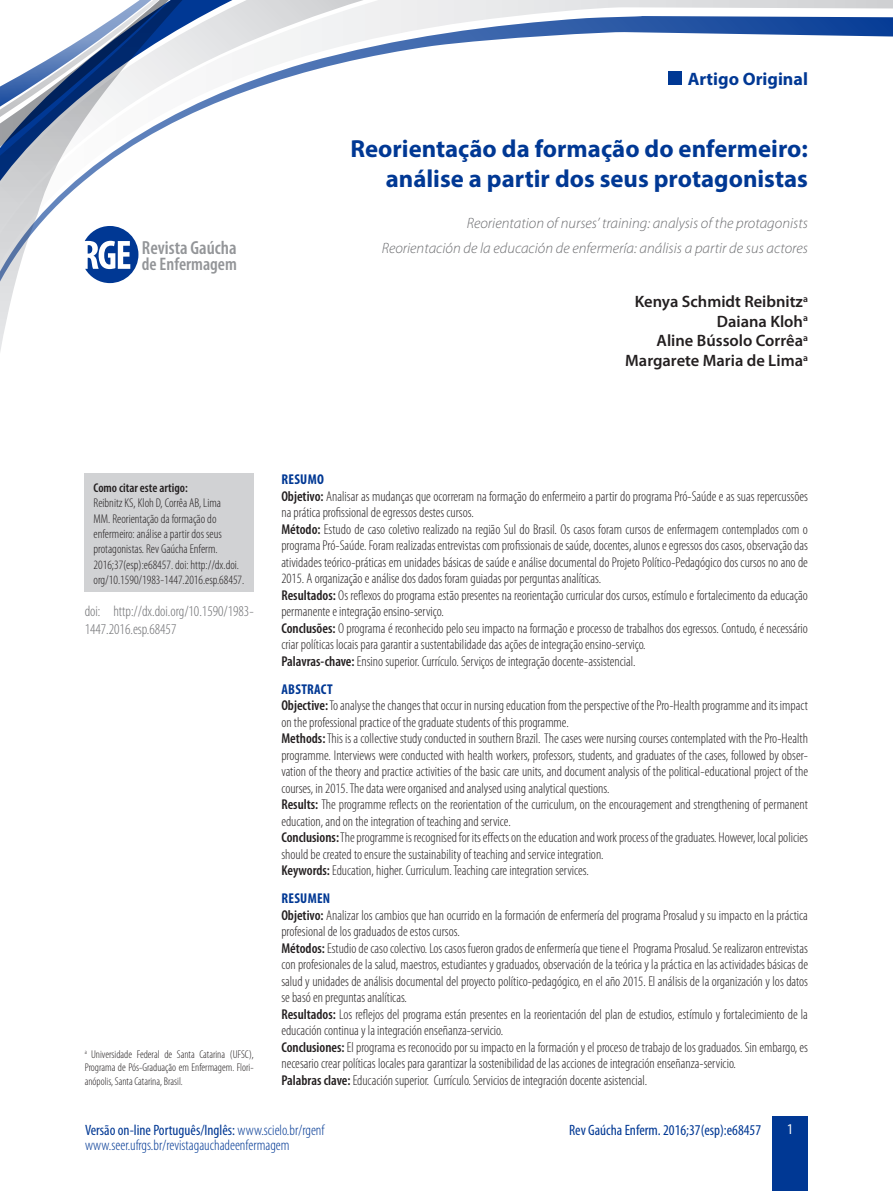
<style>
.page{position:relative;width:893px;height:1191px;background:#fff}
.page>*{position:absolute;margin:0;border:0;box-sizing:border-box;transform-origin:0 0}
.título1{font:700 24.75px/29.7px "Myriad Pro";color:#003894;text-align:right}
.t1{font:600 condensed 19.05px "Myriad Pro";color:#939598}
.t2{font:600 condensed 18.15px "Myriad Pro";color:#939598}
.t3{font:700 18px "Myriad Pro";color:#003894}
.autores{font:600 16.5px "Myriad Pro";color:#231f20}
.título2{font:italic 300 15px "Myriad Pro";color:#6c6d70}
.t4{font:condensed 15px "Myriad Pro";color:#003894}
.DOI{font:300 condensed 15px/18px "Myriad Pro";color:#6c6d70}
.t5{font:300 condensed 15px "Myriad Pro";color:#003894}
.t6{font:condensed 15px "Myriad Pro";color:#fff}
.resumo_texto{font:300 condensed 14.25px/16.5px "Myriad Pro";color:#231f20}
.resumo_título{font:700 condensed 14.25px "Myriad Pro";letter-spacing:.02em;color:#003894}
.como_citar_texto{font:300 condensed 12.75px/15.3px "Myriad Pro";color:#231f20}
.como_citar_título{font:600 condensed 12.75px "Myriad Pro";color:#231f20}
.rodapé{font:300 condensed 11.25px/13.5px "Myriad Pro";color:#231f20;text-align:justify}
.s1{font-weight:600}
.s2{font-weight:300}
</style>
<div class="page">
<div style="left:772px;top:1116px;width:36px;height:75px;background:#003894"></div>
<svg style="left:202px;top:0;width:691px;height:109px"></svg>
<svg style="left:0;top:0;width:202px;height:495px"></svg>
<svg style="left:85px;top:226px;width:53px;height:57px"></svg>
<div style="left:668px;top:72px;width:14px;height:13px;background:#003894"></div>
<div style="left:85px;top:474px;width:169px;height:118px;background:#d1d2d4"></div>
<h2 class="t1" style="left:142px;top:237px;width:96px">Revista Gaúcha</h2>
<p class="t2" style="left:142px;top:254px;width:96px">de Enfermagem</p>
<p class="t3" style="left:688px;top:67px;width:122px">Artigo Original</p>
<p class="título1" style="left:350px;top:133px;width:459px">Reorientação da formação do enfermeiro: análise a partir dos seus protagonistas</p>
<p class="título2" style="left:467px;top:215px;width:343px">Reorientation of nurses’ training: analysis of the protagonists</p>
<p class="título2" style="left:382px;top:240px;width:428px">Reorientación de la educación de enfermería: análisis a partir de sus actores</p>
<p class="autores" style="left:635px;top:293px;width:175px">Kenya Schmidt Reibnitz<sup>a</sup></p>
<p class="autores" style="left:717px;top:312px;width:93px">Daiana Kloh<sup>a</sup></p>
<p class="autores" style="left:657px;top:332px;width:153px">Aline Bússolo Corrêa<sup>a</sup></p>
<p class="autores" style="left:625px;top:351px;width:184px">Margarete Maria de Lima<sup>a</sup></p>
<p class="como_citar_título" style="left:94px;top:481px;width:96px">Como citar este artigo:</p>
<p class="como_citar_texto" style="left:94px;top:496px;width:152px">Reibnitz KS, Kloh D, Corrêa AB, Lima<br>MM. Reorientação da formação do enfermeiro: análise a partir dos seus protagonistas. Rev Gaúcha Enferm.<br>2016;37(esp):e68457. doi: http://dx.doi. org/10.1590/1983-1447.2016.esp.68457.</p>
<p class="DOI" style="left:85px;top:602px;width:171px">doi: http://dx.doi.org/10.1590/1983-<br>1447.2016.esp.68457</p>
<p class="rodapé" style="left:85px;top:1047px;width:171px"><sup>a</sup> Universidade Federal de Santa Catarina (UFSC), Programa de Pós-Graduação em Enfermagem. Flori&shy;anópolis, Santa Catarina, Brasil.</p>
<p class="resumo_título" style="left:281px;top:472px;width:44px">RESUMO</p>
<p class="resumo_texto" style="left:281px;top:488px;width:528px"><span class="s1">Objetivo:</span> Analisar as mudanças que ocorreram na formação do enfermeiro a partir do programa Pró-Saúde e as suas repercussões na prática profissional de egressosdestes cursos.</p>
<p class="resumo_texto" style="left:281px;top:521px;width:528px;text-align:justify"><span class="s1">Método:</span> Estudo de caso coletivo realizado na região Sul do Brasil. Os casos foram cursos de enfermagem contemplados com o programa Pró-Saúde. Foramrealizadasentrevistas com profissionais de saúde, docentes, alunos e egressos dos casos, observação das atividades teórico-práticas em unidades básicas de saúde e análise documental do Projeto Político-Pedagógico dos cursos no ano de 2015. A organização e análise dos dados foram guiadasporperguntas analíticas.</p>
<p class="resumo_texto" style="left:281px;top:587px;width:528px"><span class="s1">Resultados:</span> Os reflexos do programa estão presentes na reorientação curricular dos cursos, estímulo e fortalecimento da educação permanente e integração ensino-serviço.</p>
<p class="resumo_texto" style="left:281px;top:620px;width:528px"><span class="s1">Conclusões:</span> O programa é reconhecido pelo seu impacto na formação e processo de trabalhos dos egressos. Contudo, é necessário criar políticas locais para garantir a sustentabilidade das ações de integração ensino-serviço.</p>
<p class="resumo_texto" style="left:281px;top:653px;width:356px"><span class="s1">Palavras-chave:</span> Ensino superior. Currículo. Serviços de integração docente-assistencial.</p>
<p class="resumo_título" style="left:281px;top:681px;width:53px">ABSTRACT</p>
<p class="resumo_texto" style="left:281px;top:697px;width:528px"><span class="s1">Objective:</span> To analyse the changes that occur in nursing education from the perspective of the Pro-Health programme and its impact on the professional practice of the graduate students of this programme.</p>
<p class="resumo_texto" style="left:281px;top:730px;width:528px;text-align:justify"><span class="s1">Methods:</span> This is a collective study conducted in southern Brazil. The cases were nursing courses contemplated with the Pro-Health programme. Interviews were conducted with health workers, professors, students, and graduates of the cases, followed by obser&shy;vation of the theory and practice activities of the basic care units, and document analysis of the political-educational project of the courses, in 2015. The data were organised and analysed using analytical questions.</p>
<p class="resumo_texto" style="left:281px;top:796px;width:528px"><span class="s1">Results:</span> The programme reflects on the reorientation of the curriculum, on the encouragement and strengthening of permanent education, and on the integration of teaching and service.</p>
<p class="resumo_texto" style="left:281px;top:829px;width:528px"><span class="s1">Conclusions:</span> The programme is recognised for its effects on the education and work process of the graduates. However, local policies should be created to ensure the sustainability of teaching and service integration.</p>
<p class="resumo_texto" style="left:281px;top:862px;width:309px"><span class="s1">Keywords:</span> Education, higher. Curriculum. Teaching care integration services.</p>
<p class="resumo_título" style="left:281px;top:890px;width:50px">RESUMEN</p>
<p class="resumo_texto" style="left:281px;top:907px;width:528px"><span class="s1">Objetivo:</span> Analizar los cambios que han ocurrido en la formación de enfermería del programa Prosalud y su impacto en la práctica profesional de los graduados de estos cursos.</p>
<p class="resumo_texto" style="left:281px;top:940px;width:528px;text-align:justify"><span class="s1">Métodos:</span> Estudio de caso colectivo. Los casos fueron grados de enfermería que tiene el Programa Prosalud. Se realizaron entrevistas con profesionales de la salud, maestros, estudiantes y graduados, observación de la teórica y la práctica en las actividades básicas de salud y unidades de análisis documental del proyecto político-pedagógico, en el año 2015. El análisis de la organización y los datos se basó en preguntas analíticas.</p>
<p class="resumo_texto" style="left:281px;top:1006px;width:528px"><span class="s1">Resultados:</span> Los reflejos del programa están presentes en la reorientación del plan de estudios, estímulo y fortalecimiento de la educación continua y la integración enseñanza-servicio.</p>
<p class="resumo_texto" style="left:281px;top:1039px;width:528px"><span class="s1">Conclusiones:</span> El programa es reconocido por su impacto en la formación y el proceso de trabajo de los graduados. Sin embargo, es necesario crear políticas locales para garantizar la sostenibilidad de las acciones de integración enseñanza-servicio.</p>
<p class="resumo_texto" style="left:281px;top:1072px;width:367px"><span class="s1">Palabras clave:</span> Educación superior. Currículo. Servicios de integración docente asistencial.</p>
<p class="t4" style="left:85px;top:1122px;width:241px">Versão on-line Português/Inglês: <span class="s2">www.scielo.br/rgenf</span></p>
<p class="t4" style="left:569px;top:1122px;width:194px">Rev Gaúcha Enferm. 2016;37(esp):e68457</p>
<p class="t6" style="left:787px;top:1121px;width:7px">1</p>
<p class="t5" style="left:85px;top:1137px;width:206px">www.seer.ufrgs.br/revistagauchadeenfermagem</p>
</div>
